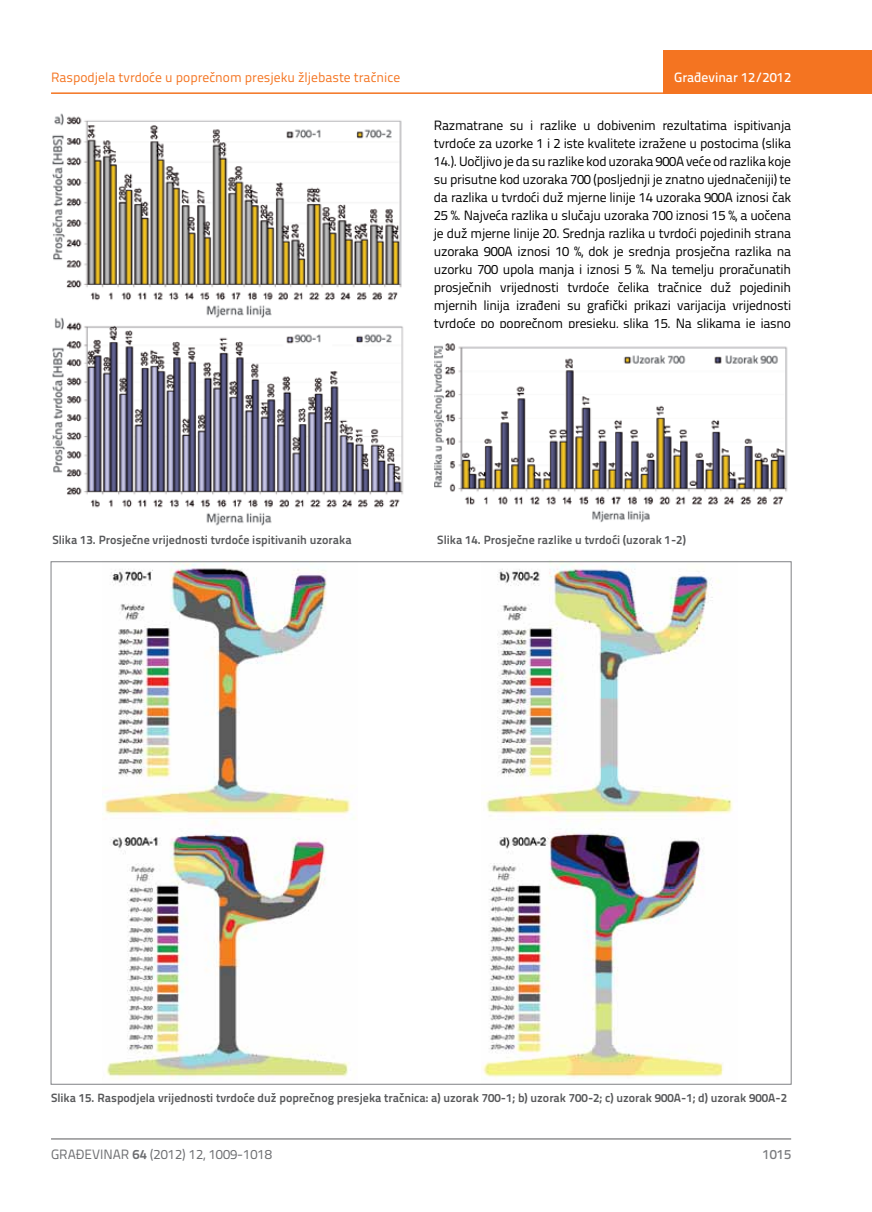
<style>
.page{position:relative;width:872px;height:1212px;background:#fff}
.page>*{position:absolute;margin:0;border:0;box-sizing:border-box;transform-origin:0 0}
.t1{font:13.5px/18px "Titillium Text 22 L";letter-spacing:-.02em;color:#000;text-align:justify}
.t2{font:13.5px "Titillium Text 22 L";color:#f47421}
.t3{font:13.5px "Titillium Text 22 L";color:#6d6e71}
.t4{font:500 13.5px "Titillium Text 22 L";color:#fff}
.t5{font:500 13.5px "Titillium Text 22 L";color:#797a7d}
.t6{font:700 12px "Titillium Text 22 L";color:#58595b}
.s1{font-weight:700}
</style>
<div class="page">
<hr style="left:51px;top:92px;width:821px;height:2px;background:#f47421">
<div style="left:663px;top:50px;width:209px;height:44px;background:#f47421"></div>
<hr style="left:51px;top:1139px;width:740px;height:1px;background:#58595b">
<img style="left:52px;top:113px;width:352px;height:413px">
<img style="left:434px;top:343px;width:354px;height:180px">
<img style="left:102px;top:563px;width:254px;height:516px">
<img style="left:482px;top:563px;width:251px;height:516px">
<p class="t2" style="left:51px;top:68px;width:351px">Raspodjela tvrdoće u poprečnom presjeku žljebaste tračnice</p>
<p class="t4" style="left:674px;top:67px;width:118px">Građevinar 12/2012</p>
<p class="t1" style="left:434px;top:115px;width:359px">Razmatrane su i razlike u dobivenim rezultatima ispitivanja tvrdoće za uzorke 1 i 2 iste kvalitete izražene u postocima (slika 14.). Uočljivo je da su razlike kod uzoraka 900A veće od razlika koje su prisutne kod uzoraka 700 (posljednji je znatno ujednačeniji) te da razlika u tvrdoći duž mjerne linije 14 uzoraka 900A iznosi čak 25 %. Najveća razlika u slučaju uzoraka 700 iznosi 15 %, a uočena je duž mjerne linije 20. Srednja razlika u tvrdoći pojedinih strana uzoraka 900A iznosi 10 %, dok je srednja prosječna razlika na uzorku 700 upola manja i iznosi 5 %. Na temelju proračunatih prosječnih vrijednosti tvrdoće čelika tračnice duž pojedinih mjernih linija izrađeni su grafički prikazi varijacija vrijednosti tvrdoće po poprečnom presjeku, slika 15. Na slikama je jasno</p>
<p class="t6" style="left:52px;top:530px;width:301px">Slika 13. Prosječne vrijednosti tvrdoće ispitivanih uzoraka</p>
<p class="t6" style="left:437px;top:530px;width:250px">Slika 14. Prosječne razlike u tvrdoći (uzorak 1-2)</p>
<p class="t6" style="left:51px;top:1089px;width:737px">Slika 15. Raspodjela vrijednosti tvrdoće duž poprečnog presjeka tračnica: a) uzorak 700-1; b) uzorak 700-2; c) uzorak 900A-1; d) uzorak 900A-2</p>
<p class="t3" style="left:51px;top:1144px;width:222px">GRAĐEVINAR <span class="s1">64</span> (2012) 12, 1009-1018</p>
<p class="t5" style="left:762px;top:1144px;width:30px">1015</p>
</div>
